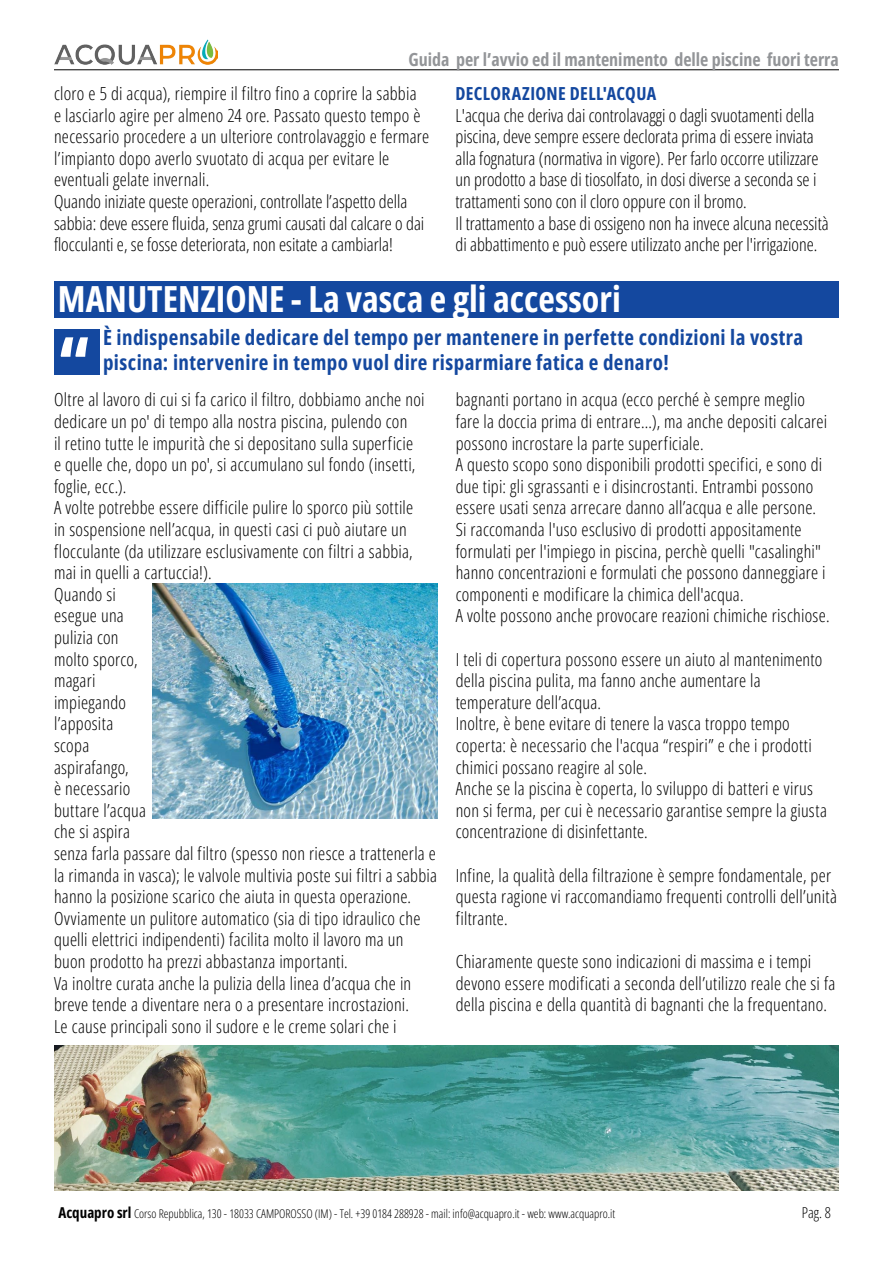
<style>
.page{position:relative;width:893px;height:1263px;background:#fff}
.page>*{position:absolute;margin:0;border:0;box-sizing:border-box;transform-origin:0 0}
.t1{font:700 72px "Open Sans Condensed";color:#fff}
.t2{font:700 36px "Open Sans Condensed";color:#fff}
.t3{font:700 21px/25.2px "Open Sans Condensed";letter-spacing:.02em;color:#14489f}
.t4{font:300 18px/21.6px "Open Sans Condensed";letter-spacing:.01em;color:#000}
.t5{font:700 18px "Open Sans Condensed";color:#939598}
.t6{font:700 18px "Open Sans Condensed";letter-spacing:.02em;color:#14489f}
.t7{font:300 15px "Open Sans Condensed";color:#000}
.t8{font:300 12px "Open Sans Condensed";color:#000}
.s1{font-weight:700;font-size:15px}
</style>
<div class="page">
<img style="left:54px;top:40px;width:164px;height:24px">
<hr style="left:54px;top:69px;width:785px;height:1px;background:#000">
<div style="left:54px;top:281px;width:785px;height:37px;background:#14489f"></div>
<div style="left:54px;top:329px;width:46px;height:67px;background:#14489f"></div>
<img style="left:152px;top:584px;width:285px;height:235px">
<img style="left:54px;top:1045px;width:785px;height:146px">
<div style="left:48px;top:375px;width:53px;height:24px;background:#fff"></div>
<p class="t5" style="left:408px;top:46px;width:432px">Guida per l’avvio ed il mantenimento delle piscine fuori terra</p>
<p class="t4" style="left:54px;top:82px;width:377px">cloro e 5 di acqua), riempire il filtro fino a coprire la sabbia<br>e lasciarlo agire per almeno 24 ore. Passato questo tempo è necessario procedere a un ulteriore controlavaggio e fermare l’impianto dopo averlo svuotato di acqua per evitare le eventuali gelate invernali.<br>Quando iniziate queste operazioni, controllate l’aspetto della sabbia: deve essere fluida, senza grumi causati dal calcare o dai flocculanti e, se fosse deteriorata, non esitate a cambiarla!</p>
<p class="t6" style="left:455px;top:80px;width:202px">DECLORAZIONE DELL'ACQUA</p>
<p class="t4" style="left:455px;top:104px;width:375px">L'acqua che deriva dai controlavaggi o dagli svuotamenti della piscina, deve sempre essere declorata prima di essere inviata alla fognatura (normativa in vigore). Per farlo occorre utilizzare un prodotto a base di tiosolfato, in dosi diverse a seconda se i trattamenti sono con il cloro oppure con il bromo.<br>Il trattamento a base di ossigeno non ha invece alcuna necessità di abbattimento e può essere utilizzato anche per l'irrigazione.</p>
<h2 class="t2" style="left:58px;top:273px;width:564px">MANUTENZIONE - La vasca e gli accessori</h2>
<h1 class="t1" style="left:58px;top:310px;width:34px">“</h1>
<p class="t4" style="left:54px;top:389px;width:385px">Oltre al lavoro di cui si fa carico il filtro, dobbiamo anche noi dedicare un po' di tempo alla nostra piscina, pulendo con<br>il retino tutte le impurità che si depositano sulla superficie<br>e quelle che, dopo un po', si accumulano sul fondo (insetti, foglie, ecc.).<br>A volte potrebbe essere difficile pulire lo sporco più sottile<br>in sospensione nell’acqua, in questi casi ci può aiutare un flocculante (da utilizzare esclusivamente con filtri a sabbia, mai in quelli a cartuccia!).<br>Quando si<br>esegue una<br>pulizia con<br>molto sporco,<br>magari<br>impiegando<br>l’apposita<br>scopa<br>aspirafango,<br>è necessario<br>buttare l’acqua<br>che si aspira<br>senza farla passare dal filtro (spesso non riesce a trattenerla e la rimanda in vasca); le valvole multivia poste sui filtri a sabbia hanno la posizione scarico che aiuta in questa operazione.<br>Ovviamente un pulitore automatico (sia di tipo idraulico che quelli elettrici indipendenti) facilita molto il lavoro ma un buon prodotto ha prezzi abbastanza importanti.<br>Va inoltre curata anche la pulizia della linea d’acqua che in breve tende a diventare nera o a presentare incrostazioni.<br>Le cause principali sono il sudore e le creme solari che i</p>
<p class="t4" style="left:456px;top:389px;width:375px">bagnanti portano in acqua (ecco perché è sempre meglio fare la doccia prima di entrare...), ma anche depositi calcarei possono incrostare la parte superficiale.<br>A questo scopo sono disponibili prodotti specifici, e sono di due tipi: gli sgrassanti e i disincrostanti. Entrambi possono essere usati senza arrecare danno all’acqua e alle persone.<br>Si raccomanda l'uso esclusivo di prodotti appositamente formulati per l'impiego in piscina, perchè quelli "casalinghi" hanno concentrazioni e formulati che possono danneggiare i componenti e modificare la chimica dell'acqua.<br>A volte possono anche provocare reazioni chimiche rischiose.</p>
<p class="t3" style="left:103px;top:324px;width:702px">È indispensabile dedicare del tempo per mantenere in perfette condizioni la vostra piscina: intervenire in tempo vuol dire risparmiare fatica e denaro!</p>
<p class="t4" style="left:456px;top:648px;width:373px">I teli di copertura possono essere un aiuto al mantenimento della piscina pulita, ma fanno anche aumentare la temperature dell’acqua.<br>Inoltre, è bene evitare di tenere la vasca troppo tempo coperta: è necessario che l'acqua “respiri” e che i prodotti chimici possano reagire al sole.<br>Anche se la piscina è coperta, lo sviluppo di batteri e virus non si ferma, per cui è necessario garantise sempre la giusta concentrazione di disinfettante.</p>
<p class="t4" style="left:456px;top:864px;width:383px">Infine, la qualità della filtrazione è sempre fondamentale, per questa ragione vi raccomandiamo frequenti controlli dell’unità filtrante.</p>
<p class="t4" style="left:456px;top:950px;width:381px">Chiaramente queste sono indicazioni di massima e i tempi devono essere modificati a seconda dell’utilizzo reale che si fa della piscina e della quantità di bagnanti che la frequentano.</p>
<p class="t8" style="left:58px;top:1205px;width:558px"><span class="s1">Acquapro srl</span> Corso Repubblica, 130 - 18033 CAMPOROSSO (IM) - Tel. +39 0184 288928 - mail: info@acquapro.it - web: www.acquapro.it</p>
<p class="t7" style="left:802px;top:1202px;width:31px">Pag. 8</p>
</div>
